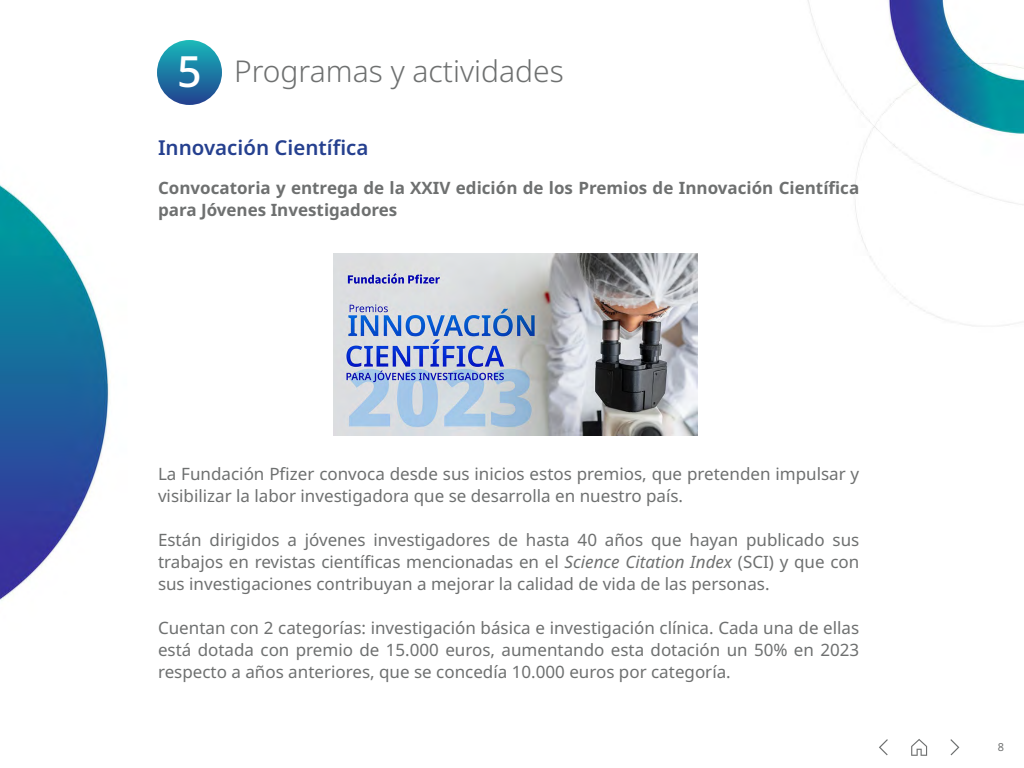
<style>
.page{position:relative;width:1024px;height:768px;background:#fff}
.page>*{position:absolute;margin:0;border:0;box-sizing:border-box;transform-origin:0 0}
.t1{font:500 43px "Noto Sans";color:#fff}
.t2{font:300 30px "Noto Sans";color:#6e7070}
.t3{font:600 20.5px "Noto Sans";color:#25408f}
.t4{font:17px/22px "Noto Sans";color:#6e7070;text-align:justify}
.t5{font:700 17px/22px "Noto Sans";color:#6e7070}
.t6{font:11px "Noto Sans";color:#6e7070}
.s1{font-style:italic}
</style>
<div class="page">
<img style="left:0;top:0;width:1024px;height:756px">
<svg style="left:911px;top:739px;width:16px;height:17px"></svg>
<svg style="left:879px;top:739px;width:9px;height:16px"></svg>
<svg style="left:950px;top:739px;width:9px;height:16px"></svg>
<img style="left:334px;top:254px;width:363px;height:181px">
<div style="left:157px;top:40px;width:65px;height:65px;background:linear-gradient(to bottom,#1ab8ba,#234290);border-radius:32px"></div>
<h1 class="t1" style="left:177px;top:41px;width:26px">5</h1>
<h2 class="t2" style="left:234px;top:50px;width:331px">Programas y actividades</h2>
<p class="t3" style="left:158px;top:134px;width:212px">Innovación Científica</p>
<p class="t5" style="left:158px;top:178px;width:703px">Convocatoria y entrega de la XXIV edición de los Premios de Innovación Científica para Jóvenes Investigadores</p>
<p class="t4" style="left:158px;top:464px;width:703px">La Fundación Pfizer convoca desde sus inicios estos premios, que pretenden impulsar y visibilizar la labor investigadora que se desarrolla en nuestro país.</p>
<p class="t4" style="left:158px;top:530px;width:703px">Están dirigidos a jóvenes investigadores de hasta 40 años que hayan publicado sus trabajos en revistas científicas mencionadas en el <span class="s1">Science Citation Index</span> (SCI) y que con sus investigaciones contribuyan a mejorar la calidad de vida de las personas.</p>
<p class="t4" style="left:158px;top:618px;width:703px">Cuentan con 2 categorías: investigación básica e investigación clínica. Cada una de ellas está dotada con premio de 15.000 euros, aumentando esta dotación un 50% en 2023 respecto a años anteriores, que se concedía 10.000 euros por categoría.</p>
<p class="t6" style="left:998px;top:740px;width:8px">8</p>
</div>
